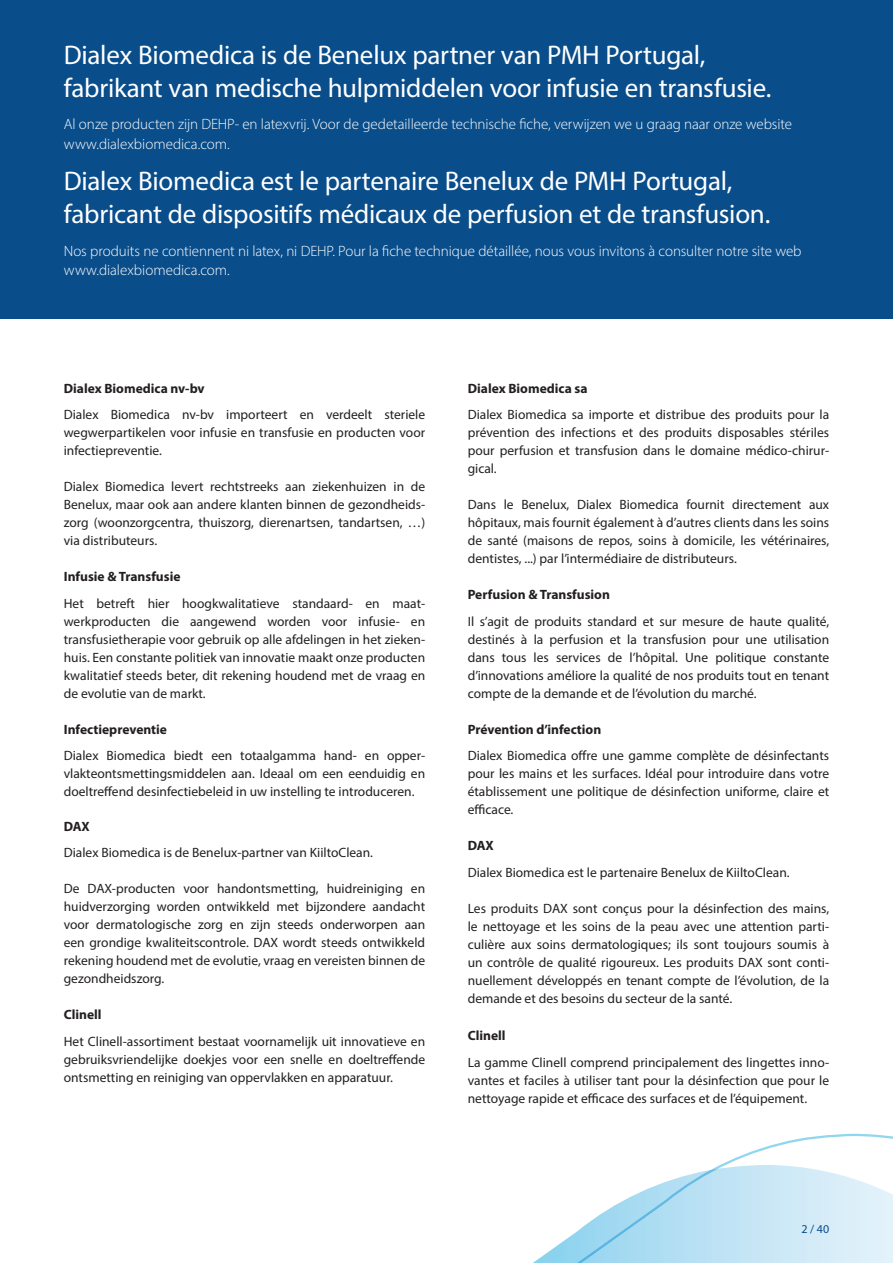
<style>
.page{position:relative;width:893px;height:1263px;background:#fff}
.page>*{position:absolute;margin:0;border:0;box-sizing:border-box;transform-origin:0 0}
.t1{font:27px/33px "Myriad Pro";letter-spacing:-.01em;color:#fff}
.t2{font:300 15px/19.5px "Myriad Pro";letter-spacing:-.005em;color:#fff}
.t3{font:13.5px/18px "Myriad Pro";color:#231f20;text-align:justify}
.t4{font:700 13.5px "Myriad Pro";color:#231f20}
.t5{font:12px "Myriad Pro";color:#094d8a}
</style>
<div class="page">
<svg style="left:720px;top:1133px;width:173px;height:32px"></svg>
<svg style="left:533px;top:1165px;width:360px;height:98px"></svg>
<div style="left:0;top:0;width:893px;height:319px;background:#094d8a"></div>
<h1 class="t1" style="left:64px;top:38px;width:709px">Dialex Biomedica is de Benelux partner van PMH Portugal, fabrikant van medische hulpmiddelen voor infusie en transfusie.</h1>
<p class="t2" style="left:64px;top:114px;width:730px">Al onze producten zijn DEHP- en latexvrij. Voor de gedetailleerde technische fiche, verwijzen we u graag naar onze website www.dialexbiomedica.com.</p>
<h1 class="t1" style="left:64px;top:164px;width:708px">Dialex Biomedica est le partenaire Benelux de PMH Portugal, fabricant de dispositifs médicaux de perfusion et de transfusion.</h1>
<p class="t2" style="left:64px;top:241px;width:739px">Nos produits ne contiennent ni latex, ni DEHP. Pour la fiche technique détaillée, nous vous invitons à consulter notre site web www.dialexbiomedica.com.</p>
<p class="t4" style="left:64px;top:379px;width:142px">Dialex Biomedica nv-bv</p>
<p class="t3" style="left:64px;top:406px;width:363px">Dialex Biomedica nv-bv importeert en verdeelt steriele wegwerpartikelen voor infusie en transfusie en producten voor infectiepreventie.</p>
<p class="t3" style="left:64px;top:478px;width:363px">Dialex Biomedica levert rechtstreeks aan ziekenhuizen in de Benelux, maar ook aan andere klanten binnen de gezondheids&shy;zorg (woonzorgcentra, thuiszorg, dierenartsen, tandartsen, …) via distributeurs.</p>
<p class="t4" style="left:64px;top:568px;width:118px">Infusie &amp; Transfusie</p>
<p class="t3" style="left:64px;top:594px;width:363px">Het betreft hier hoogkwalitatieve standaard- en maat&shy;werkproducten die aangewend worden voor infusie- en transfusietherapie voor gebruik op alle afdelingen in het zieken&shy;huis. Een constante politiek van innovatie maakt onze producten kwalitatief steeds beter, dit rekening houdend met de vraag en de evolutie van de markt.</p>
<p class="t4" style="left:64px;top:720px;width:105px">Infectiepreventie</p>
<p class="t3" style="left:64px;top:747px;width:363px">Dialex Biomedica biedt een totaalgamma hand- en opper&shy;vlakteontsmettingsmiddelen aan. Ideaal om een eenduidig en doeltreffend desinfectiebeleid in uw instelling te introduceren.</p>
<p class="t4" style="left:64px;top:817px;width:27px">DAX</p>
<p class="t3" style="left:64px;top:844px;width:311px">Dialex Biomedica is de Benelux-partner van KiiltoClean.</p>
<p class="t3" style="left:64px;top:880px;width:363px">De DAX-producten voor handontsmetting, huidreiniging en huidverzorging worden ontwikkeld met bijzondere aandacht voor dermatologische zorg en zijn steeds onderworpen aan een grondige kwaliteitscontrole. DAX wordt steeds ontwikkeld rekening houdend met de evolutie, vraag en vereisten binnen de gezondheidszorg.</p>
<p class="t4" style="left:64px;top:1006px;width:39px">Clinell</p>
<p class="t3" style="left:64px;top:1032px;width:363px">Het Clinell-assortiment bestaat voornamelijk uit innovatieve en gebruiksvriendelijke doekjes voor een snelle en doeltreffende ontsmetting en reiniging van oppervlakken en apparatuur.</p>
<p class="t4" style="left:468px;top:379px;width:121px">Dialex Biomedica sa</p>
<p class="t3" style="left:468px;top:406px;width:363px">Dialex Biomedica sa importe et distribue des produits pour la prévention des infections et des produits disposables stériles pour perfusion et transfusion dans le domaine médico-chirur&shy;gical.</p>
<p class="t3" style="left:468px;top:496px;width:363px">Dans le Benelux, Dialex Biomedica fournit directement aux hôpitaux, mais fournit également à d’autres clients dans les soins de santé (maisons de repos, soins à domicile, les vétérinaires, dentistes, ...) par l’intermédiaire de distributeurs.</p>
<p class="t4" style="left:468px;top:586px;width:144px">Perfusion &amp; Transfusion</p>
<p class="t3" style="left:468px;top:612px;width:363px">Il s’agit de produits standard et sur mesure de haute qualité, destinés à la perfusion et la transfusion pour une utilisation dans tous les services de l’hôpital. Une politique constante d’innovations améliore la qualité de nos produits tout en tenant compte de la demande et de l’évolution du marché.</p>
<p class="t4" style="left:468px;top:720px;width:135px">Prévention d’infection</p>
<p class="t3" style="left:468px;top:747px;width:363px">Dialex Biomedica offre une gamme complète de désinfectants pour les mains et les surfaces. Idéal pour introduire dans votre établissement une politique de désinfection uniforme, claire et efficace.</p>
<p class="t4" style="left:468px;top:837px;width:27px">DAX</p>
<p class="t3" style="left:468px;top:863px;width:323px">Dialex Biomedica est le partenaire Benelux de KiiltoClean.</p>
<p class="t3" style="left:468px;top:899px;width:363px">Les produits DAX sont conçus pour la désinfection des mains, le nettoyage et les soins de la peau avec une attention parti&shy;culière aux soins dermatologiques; ils sont toujours soumis à un contrôle de qualité rigoureux. Les produits DAX sont conti&shy;nuellement développés en tenant compte de l’évolution, de la demande et des besoins du secteur de la santé.</p>
<p class="t4" style="left:468px;top:1027px;width:39px">Clinell</p>
<p class="t3" style="left:468px;top:1053px;width:363px">La gamme Clinell comprend principalement des lingettes inno&shy;vantes et faciles à utiliser tant pour la désinfection que pour le nettoyage rapide et efficace des surfaces et de l’équipement.</p>
<p class="t5" style="left:801px;top:1222px;width:29px">2 / 40</p>
</div>
